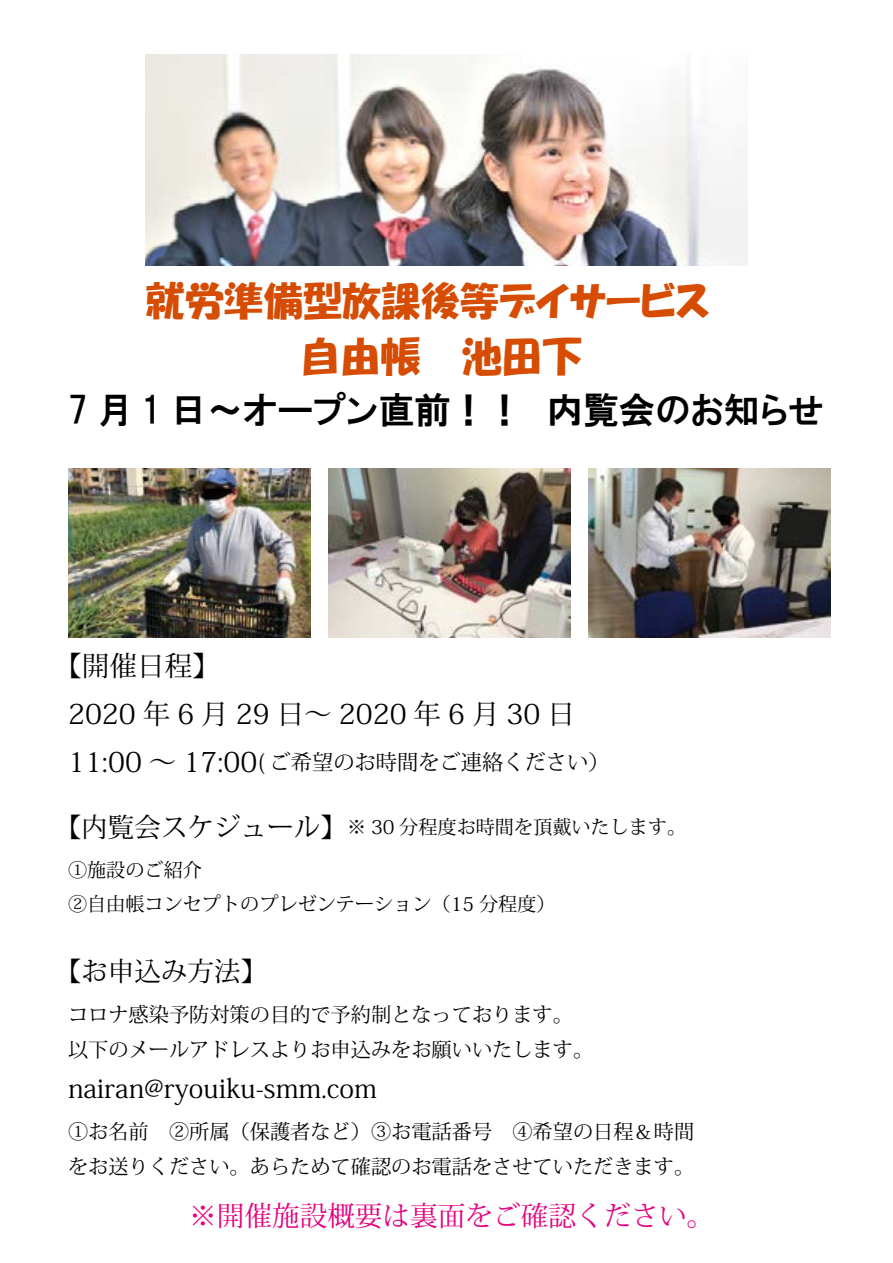
<style>
.page{position:relative;width:893px;height:1263px;background:#fff}
.page>*{position:absolute;margin:0;border:0;box-sizing:border-box;transform-origin:0 0}
.t1{font:40.35px "HG Soei Kakupoptai";color:#d54c02}
.t2{font:39.3px "HGP Soei Kakupoptai";color:#d54c02}
.t3{font:36.15px "HGP Gothic E";color:#000}
.t4{font:27.6px/48.3px "Koz Min Pr 6 N";color:#000}
.t5{font:27.6px "Koz Min Pr 6 N";color:#e4007f}
.t6{font:26.55px "Koz Min Pr 6 N";color:#000}
.t7{font:21.3px "Koz Min Pr 6 N";color:#000}
.t8{font:20.25px/35.4px "Koz Min Pr 6 N";color:#000}
.t9{font:19.2px/33.5px "Koz Min Pr 6 N";color:#000}
.s1{font-size:19.2px}
</style>
<div class="page">
<img style="left:68px;top:468px;width:242px;height:170px">
<img style="left:328px;top:468px;width:242px;height:170px">
<img style="left:588px;top:468px;width:243px;height:170px">
<img style="left:145px;top:54px;width:603px;height:211px">
<h2 class="t2" style="left:145px;top:281px;width:566px">就労準備型放課後等デイサービス</h2>
<h1 class="t1" style="left:300px;top:336px;width:284px">自由帳　池田下</h1>
<h3 class="t3" style="left:68px;top:392px;width:758px">7 月 1 日～オープン直前！！　内覧会のお知らせ</h3>
<h3 class="t4" style="left:68px;top:642px;width:509px;text-indent:-14px">【開催日程【<br>2020 年 6 月 29 日～ 2020 年 6 月 30 日</h3>
<p class="t7" style="left:257px;top:750px;width:354px">( ご希望のお時間をご連絡ください(</p>
<h3 class="t4" style="left:68px;top:739px;width:191px">11:00 ～ 17:00</h3>
<h3 class="t6" style="left:55px;top:812px;width:313px">【内覧会スケジュール】<span class="s1">※</span></h3>
<p class="t9" style="left:68px;top:854px;width:489px">①施設のご紹介<br>②自由帳コンセプトのプレゼンテーション（15 分程度(</p>
<p class="t9" style="left:371px;top:811px;width:317px">30 分程度お時間を頂戴いたします。</p>
<h3 class="t6" style="left:55px;top:956px;width:214px">【お申込み方法【</h3>
<p class="t8" style="left:68px;top:997px;width:527px">コロナ感染予防対策の目的で予約制となっております。以下のメールアドレスよりお申込みをお願いいたします。</p>
<h3 class="t6" style="left:68px;top:1073px;width:310px">nairan@ryouiku-smm.com</h3>
<p class="t8" style="left:68px;top:1114px;width:628px">①お名前　②所属（保護者など）③お電話番号　④希望の日程＆時間をお送りください。あらためて確認のお電話をさせていただきます。</p>
<h3 class="t5" style="left:189px;top:1201px;width:527px">※開催施設概要は裏面をご確認ください。</h3>
</div>
